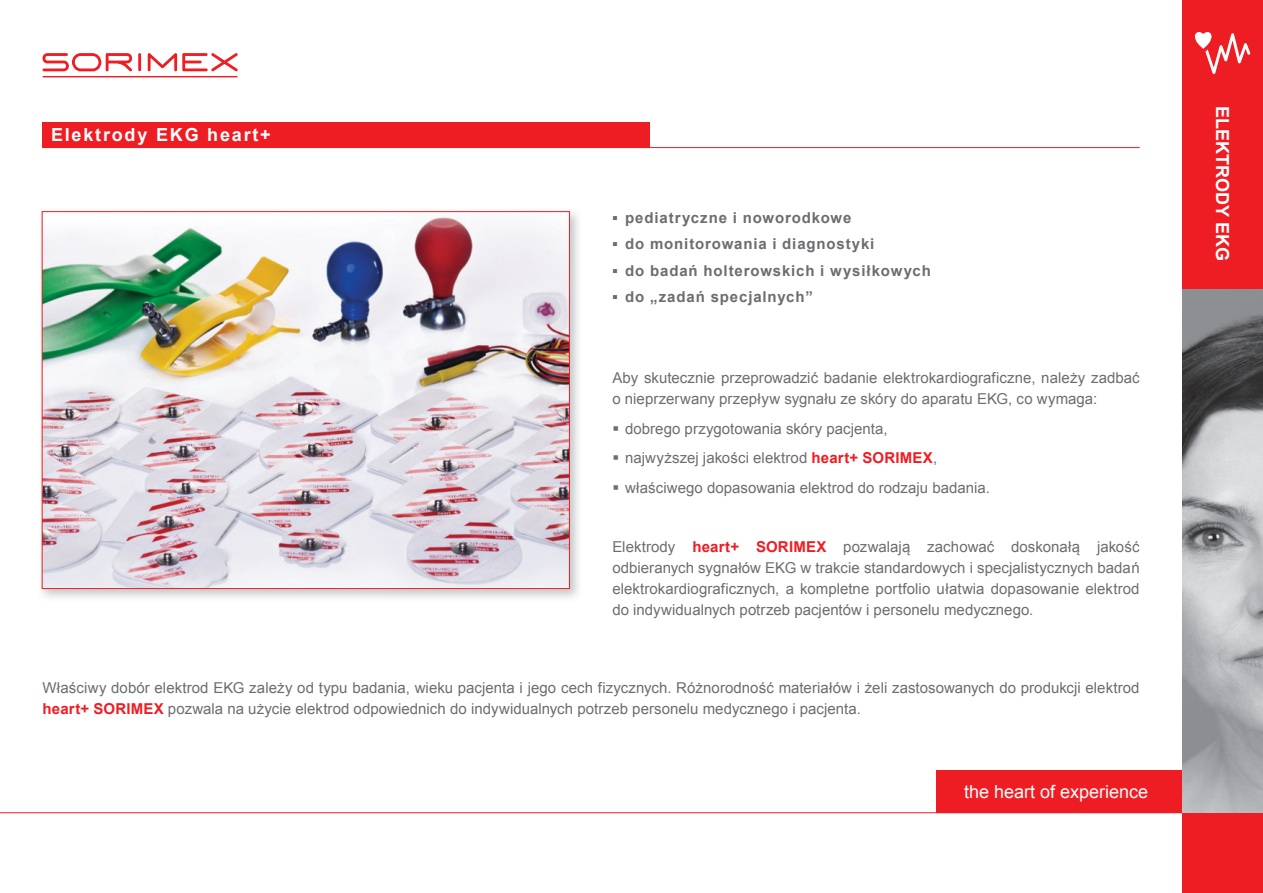
<style>
.page{position:relative;width:1263px;height:893px;background:#fff}
.page>*{position:absolute;margin:0;border:0;box-sizing:border-box;transform-origin:0 0}
.t1{font:18px "Arial";color:#fff}
.t2{font:700 18px "Arial";letter-spacing:.1em;color:#fff}
.t3{font:700 18px "Arial";color:#fff}
.t4{font:15px/21px "Arial";color:#6c6d70}
.t5{font:700 15px "Arial";letter-spacing:.055em;color:#6c6d70}
.s1{font-weight:700;color:#ee1d23}
</style>
<div class="page">
<hr style="left:0;top:812px;width:1182px;height:1px;background:#ee1d23">
<img style="left:44px;top:213px;width:524px;height:374px">
<div style="left:43px;top:122px;width:607px;height:26px;background:#ee1d23"></div>
<hr style="left:43px;top:147px;width:1097px;height:1px;background:#ee1d23">
<div style="left:936px;top:770px;width:246px;height:42px;background:#ee1d23"></div>
<div style="left:1182px;top:0;width:81px;height:289px;background:#ee1d23"></div>
<div style="left:1182px;top:812px;width:81px;height:81px;background:#ee1d23"></div>
<img style="left:1182px;top:289px;width:81px;height:523px">
<svg style="left:1195px;top:32px;width:55px;height:42px"></svg>
<hr style="left:138px;top:53px;width:3px;height:18px;background:#ee1d23">
<hr style="left:43px;top:76px;width:195px;height:1px;background:#ee1d23">
<svg style="left:43px;top:53px;width:89px;height:18px"></svg>
<svg style="left:148px;top:53px;width:90px;height:18px"></svg>
<p class="t2" style="left:51px;top:123px;width:221px">Elektrody EKG heart+</p>
<p class="t5" style="left:612px;top:207px;width:241px">▪ pediatryczne i noworodkowe</p>
<p class="t5" style="left:612px;top:234px;width:264px">▪ do monitorowania i diagnostyki</p>
<p class="t5" style="left:612px;top:260px;width:320px">▪ do badań holterowskich i wysiłkowych</p>
<p class="t5" style="left:612px;top:287px;width:202px">▪ do „zadań specjalnych”</p>
<p class="t4" style="left:612px;top:368px;width:529px">Aby skutecznie przeprowadzić badanie elektrokardiograficzne, należy zadbać o nieprzerwany przepływ sygnału ze skóry do aparatu EKG, co wymaga:</p>
<p class="t4" style="left:612px;top:418px;width:277px">▪ dobrego przygotowania skóry pacjenta,</p>
<p class="t4" style="left:612px;top:448px;width:326px">▪ najwyższej jakości elektrod <span class="s1">heart+ SORIMEX</span>,</p>
<p class="t4" style="left:612px;top:477px;width:379px">▪ właściwego dopasowania elektrod do rodzaju badania.</p>
<p class="t4" style="left:612px;top:536px;width:529px;text-align:justify">Elektrody <span class="s1">heart+ SORIMEX</span> pozwalają zachować doskonałą jakość odbieranych sygnałów EKG w trakcie standardowych i specjalistycznych badań elektrokardiograficznych, a kompletne portfolio ułatwia dopasowanie elektrod do indywidualnych potrzeb pacjentów i personelu medycznego.</p>
<p class="t4" style="left:43px;top:677px;width:1098px">Właściwy dobór elektrod EKG zależy od typu badania, wieku pacjenta i jego cech fizycznych. Różnorodność materiałów i żeli zastosowanych do produkcji elektrod <span class="s1">heart+ SORIMEX</span> pozwala na użycie elektrod odpowiednich do indywidualnych potrzeb personelu medycznego i pacjenta.</p>
<p class="t1" style="left:964px;top:779px;width:186px">the heart of experience</p>
<p class="t3" style="left:1234px;top:106px;width:156px;rotate:90deg">ELEKTRODY EKG</p>
</div>
